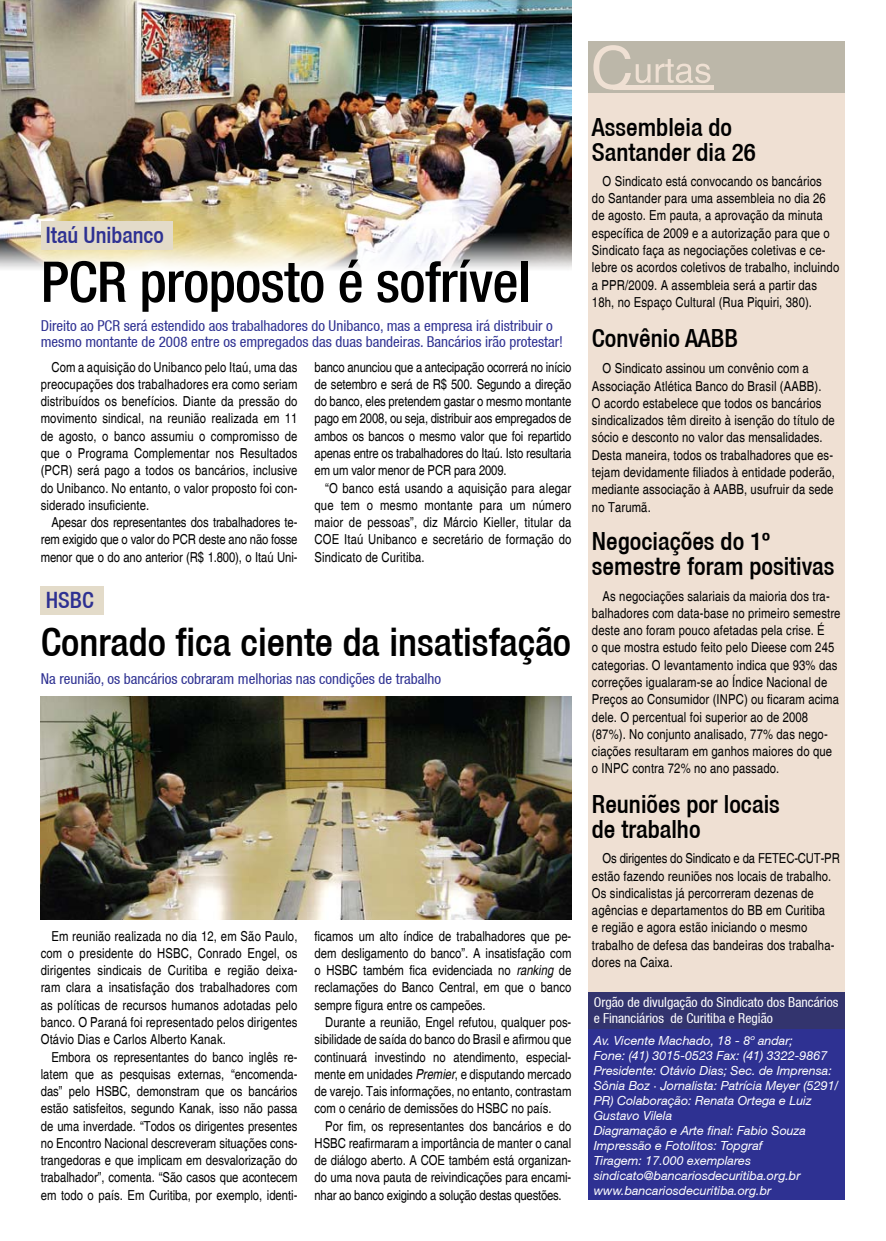
<style>
.page{position:relative;width:886px;height:1241px;background:#fff}
.page>*{position:absolute;margin:0;border:0;box-sizing:border-box;transform-origin:0 0}
.t1{font:500 condensed 56.25px "Helvetica 67";letter-spacing:-.01em;color:#000}
.t2{font:500 condensed 39.38px "Helvetica 67";color:#000}
.t3{font:500 condensed 25px/25px "Helvetica 67";color:#000}
.t4{font:500 condensed 22.5px "Helvetica 67";color:#2e3192}
.t5{font:condensed 15px/16.2px "Helvetica 57";color:#2e3192}
.t6{font:condensed 13.75px/17.2px "Helvetica";letter-spacing:.01em;color:#000;text-align:justify}
.t7{font:condensed 13.75px/16.5px "Helvetica 57";color:#fff}
.t8{font:italic 12.5px/15px "Helvetica 56";color:#fff}
.s1{font-style:italic}
</style>
<div class="page">
<img style="left:0;top:0;width:571px;height:269px">
<div style="left:588px;top:41px;width:257px;height:1158px;background:#efe0d3"></div>
<div style="left:588px;top:41px;width:257px;height:52px;background:#bcb7a9"></div>
<svg style="left:593px;top:45px;width:117px;height:45px"></svg>
<div style="left:613px;top:85px;width:100px;height:5px;background:#efe0d3"></div>
<div style="left:41px;top:221px;width:131px;height:28px;background:#e3dbc9"></div>
<div style="left:41px;top:586px;width:63px;height:28px;background:#e3dbc9"></div>
<div style="left:588px;top:1015px;width:257px;height:184px;background:#2e3192"></div>
<div style="left:588px;top:992px;width:257px;height:37px;background:#33346e"></div>
<img style="left:41px;top:696px;width:530px;height:223px">
<h3 class="t4" style="left:46px;top:221px;width:120px">Itaú Unibanco</h3>
<h1 class="t1" style="left:41px;top:248px;width:491px">PCR proposto é sofrível</h1>
<p class="t5" style="left:41px;top:317px;width:524px">Direito ao PCR será estendido aos trabalhadores do Unibanco, mas a empresa irá distribuir o mesmo montante de 2008 entre os empregados das duas bandeiras. Bancários irão protestar!</p>
<p class="t6" style="left:41px;top:358px;width:258px;text-indent:11px">Com a aquisição do Unibanco pelo Itaú, uma das preocupações dos trabalhadores era como seriam distribuídos os benefícios. Diante da pressão do movimento sindical, na reunião realizada em 11 de agosto, o banco assumiu o compromisso de que o Programa Complementar nos Resultados (PCR) será pago a todos os bancários, inclusive do Unibanco. No entanto, o valor proposto foi con&shy;siderado insuficiente.</p>
<p class="t6" style="left:41px;top:513px;width:258px;text-indent:11px">Apesar dos representantes dos trabalhadores te&shy;rem exigido que o valor do PCR deste ano não fosse menor que o do ano anterior (R$ 1.800), o Itaú Uni-</p>
<h3 class="t4" style="left:46px;top:586px;width:49px">HSBC</h3>
<p class="t6" style="left:315px;top:358px;width:258px">banco anunciou que a antecipação ocorrerá no início de setembro e será de R$ 500. Segundo a direção do banco, eles pretendem gastar o mesmo montante pago em 2008, ou seja, distribuir aos empregados de ambos os bancos o mesmo valor que foi repartido apenas entre os trabalhadores do Itaú. Isto resultaria em um valor menor de PCR para 2009.</p>
<p class="t6" style="left:315px;top:479px;width:258px;text-indent:11px">“O banco está usando a aquisição para alegar que tem o mesmo montante para um número maior de pessoas”, diz Márcio Kieller, titular da COE Itaú Unibanco e secretário de formação do Sindicato de Curitiba.</p>
<h2 class="t2" style="left:41px;top:618px;width:532px">Conrado fica ciente da insatisfação</h2>
<p class="t5" style="left:41px;top:670px;width:402px">Na reunião, os bancários cobraram melhorias nas condições de trabalho</p>
<p class="t6" style="left:41px;top:927px;width:258px;text-indent:11px">Em reunião realizada no dia 12, em São Paulo, com o presidente do HSBC, Conrado Engel, os dirigentes sindicais de Curitiba e região deixa&shy;ram clara a insatisfação dos trabalhadores com as políticas de recursos humanos adotadas pelo banco. O Paraná foi representado pelos dirigentes Otávio Dias e Carlos Alberto Kanak.</p>
<p class="t6" style="left:41px;top:1048px;width:258px;text-indent:11px">Embora os representantes do banco inglês re&shy;latem que as pesquisas externas, “encomenda&shy;das” pelo HSBC, demonstram que os bancários estão satisfeitos, segundo Kanak, isso não passa de uma inverdade. “Todos os dirigentes presentes no Encontro Nacional descreveram situações cons&shy;trangedoras e que implicam em desvalorização do trabalhador”, comenta. “São casos que acontecem em todo o país. Em Curitiba, por exemplo, identi-</p>
<p class="t6" style="left:315px;top:927px;width:258px">ficamos um alto índice de trabalhadores que pe&shy;dem desligamento do banco”. A insatisfação com o HSBC também fica evidenciada no <span class="s1">ranking</span> de reclamações do Banco Central, em que o banco sempre figura entre os campeões.</p>
<p class="t6" style="left:315px;top:1013px;width:258px;text-indent:11px">Durante a reunião, Engel refutou, qualquer pos&shy;sibilidade de saída do banco do Brasil e afirmou que continuará investindo no atendimento, especial&shy;mente em unidades <span class="s1">Premier</span>, e disputando mercado de varejo. Tais informações, no entanto, contrastam com o cenário de demissões do HSBC no país.</p>
<p class="t6" style="left:315px;top:1117px;width:258px;text-indent:11px">Por fim, os representantes dos bancários e do HSBC reafirmaram a importância de manter o canal de diálogo aberto. A COE também está organizan&shy;do uma nova pauta de reivindicações para encami&shy;nhar ao banco exigindo a solução destas questões.</p>
<h3 class="t3" style="left:592px;top:114px;width:165px">Assembleia do<br>Santander dia 26</h3>
<p class="t6" style="left:592px;top:172px;width:249px;text-align:left;text-indent:11px">O Sindicato está convocando os bancários<br>do Santander para uma assembleia no dia 26 de agosto. Em pauta, a aprovação da minuta específica de 2009 e a autorização para que o Sindicato faça as negociações coletivas e ce&shy;lebre os acordos coletivos de trabalho, incluindo a PPR/2009. A assembleia será a partir das 18h, no Espaço Cultural (Rua Piquiri, 380).</p>
<h3 class="t3" style="left:592px;top:326px;width:147px">Convênio AABB</h3>
<p class="t6" style="left:592px;top:360px;width:244px;text-align:left;text-indent:11px">O Sindicato assinou um convênio com a Associação Atlética Banco do Brasil (AABB).<br>O acordo estabelece que todos os bancários sindicalizados têm direito à isenção do título de sócio e desconto no valor das mensalidades.<br>Desta maneira, todos os trabalhadores que es&shy;tejam devidamente filiados à entidade poderão, mediante associação à AABB, usufruir da sede no Tarumã.</p>
<h3 class="t3" style="left:592px;top:528px;width:244px">Negociações do 1º semestre foram positivas</h3>
<p class="t6" style="left:592px;top:587px;width:250px;text-align:left;text-indent:11px">As negociações salariais da maioria dos tra&shy;balhadores com data-base no primeiro semestre deste ano foram pouco afetadas pela crise. É<br>o que mostra estudo feito pelo Dieese com 245 categorias. O levantamento indica que 93% das correções igualaram-se ao Índice Nacional de Preços ao Consumidor (INPC) ou ficaram acima dele. O percentual foi superior ao de 2008 (87%). No conjunto analisado, 77% das nego&shy;ciações resultaram em ganhos maiores do que o INPC contra 72% no ano passado.</p>
<h3 class="t3" style="left:592px;top:791px;width:189px">Reuniões por locais de trabalho</h3>
<p class="t6" style="left:592px;top:849px;width:249px;text-align:left;text-indent:11px">Os dirigentes do Sindicato e da FETEC-CUT-PR estão fazendo reuniões nos locais de trabalho.<br>Os sindicalistas já percorreram dezenas de agências e departamentos do BB em Curitiba<br>e região e agora estão iniciando o mesmo trabalho de defesa das bandeiras dos trabalha&shy;dores na Caixa.</p>
<p class="t7" style="left:594px;top:993px;width:246px">Orgão de divulgação do Sindicato dos Bancários e Financiários de Curitiba e Região</p>
<p class="t8" style="left:594px;top:1032px;width:247px">Av. Vicente Machado, 18 - 8º andar;<br>Fone: (41) 3015-0523 Fax: (41) 3322-9867<br>Presidente: Otávio Dias; Sec. de Imprensa:<br>Sônia Boz · Jornalista: Patrícia Meyer (5291/ PR) Colaboração: Renata Ortega e Luiz Gustavo Vilela<br>Diagramação e Arte final: Fabio Souza Impressão e Fotolitos: Topgraf<br>Tiragem: 17.000 exemplares sindicato@bancariosdecuritiba.org.br www.bancariosdecuritiba.org.br</p>
</div>
